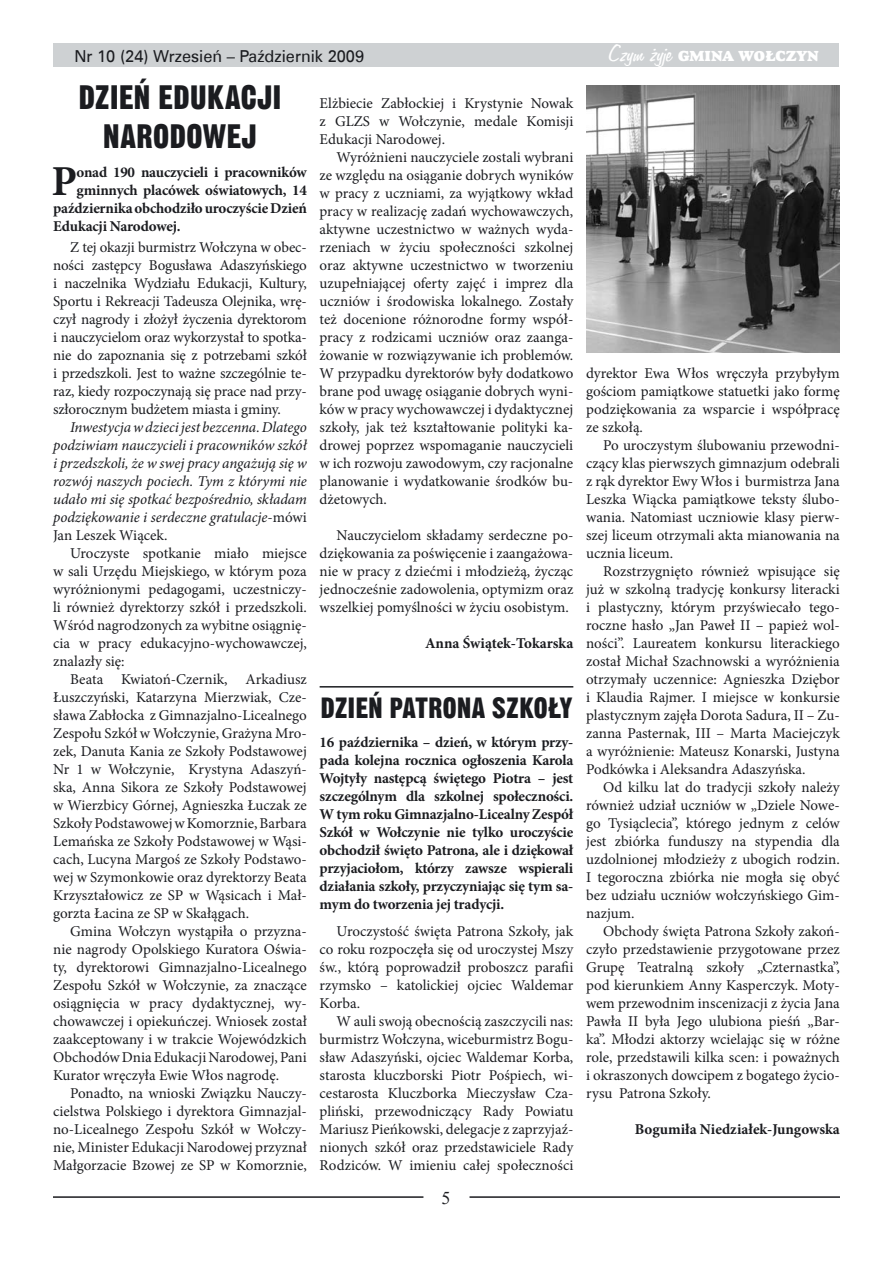
<style>
.page{position:relative;width:893px;height:1263px;background:#fff}
.page>*{position:absolute;margin:0;border:0;box-sizing:border-box;transform-origin:0 0}
.t1{font:700 42.75px "Minion Pro";color:#1b1c20}
.t2{font:33px/39.6px "Gothic No 13 EU";letter-spacing:-.005em;color:#1b1c20;text-align:center}
.t3{font:28.5px "Gothic No 13 EU";letter-spacing:-.005em;color:#1b1c20}
.t4{font:18px "Times New Roman";color:#1b1c20}
.t5{font:16.5px "Zurich EU";color:#1b1c20}
.t6{font:15px/18px "Minion Pro";color:#1b1c20;text-align:justify}
.t7{font:700 15px/18px "Minion Pro";letter-spacing:-.015em;color:#1b1c20;text-align:justify}
.t8{font:italic 15px/18px "Minion Pro";letter-spacing:-.005em;color:#1b1c20;text-align:justify}
.t9{font:15px "Goudy Hvyface EU";color:#fff}
.s1{font-family:"Freehand 575 EU";font-size:27px}
.s2{font-style:normal}
</style>
<div class="page">
<div style="left:53px;top:43px;width:785px;height:24px;background:#ced1d3"></div>
<hr style="left:53px;top:1196px;width:370px;height:2px;background:#1b1c20">
<hr style="left:469px;top:1196px;width:371px;height:2px;background:#1b1c20">
<img style="left:586px;top:85px;width:254px;height:268px">
<hr style="left:320px;top:686px;width:253px;height:1px;background:#1b1c20">
<p class="t5" style="left:74px;top:46px;width:291px">Nr 10 (24) Wrzesień – Październik 2009</p>
<p class="t9" style="left:609px;top:47px;width:211px"><span class="s1">Czym żyje</span> GMINA WOŁCZYN</p>
<h2 class="t2" style="left:78px;top:78px;width:205px">DZIEŃ EDUKACJI<br>NARODOWEJ</h2>
<h1 class="t1" style="left:52px;top:151px;width:27px">P</h1>
<p class="t7" style="left:76px;top:163px;width:232px">onad 190 nauczycieli i pracowników</p>
<p class="t7" style="left:76px;top:181px;width:232px">gminnych placówek oświatowych, 14</p>
<p class="t7" style="left:53px;top:199px;width:255px">października obchodziło uroczyście Dzień</p>
<p class="t7" style="left:53px;top:217px;width:129px">Edukacji Narodowej.</p>
<p class="t6" style="left:53px;top:238px;width:255px;text-indent:17px">Z tej okazji burmistrz Wołczyna w obec&shy;ności zastępcy Bogusława Adaszyńskiego i naczelnika Wydziału Edukacji, Kultury, Sportu i Rekreacji Tadeusza Olejnika, wrę&shy;czył nagrody i złożył życzenia dyrektorom i nauczycielom oraz wykorzystał to spotka&shy;nie do zapoznania się z potrzebami szkół i przedszkoli. Jest to ważne szczególnie te&shy;raz, kiedy rozpoczynają się prace nad przy&shy;szłorocznym budżetem miasta i gminy.</p>
<p class="t8" style="left:53px;top:418px;width:255px;text-indent:17px">Inwestycja w dzieci jest bezcenna. Dlatego podziwiam nauczycieli i pracowników szkół i przedszkoli, że w swej pracy angażują się w rozwój naszych pociech. Tym z którymi nie udało mi się spotkać bezpośrednio, składam podziękowanie i serdeczne gratulacje<span class="s2">-mówi Jan Leszek Wiącek.</span></p>
<p class="t6" style="left:53px;top:544px;width:255px;text-indent:17px">Uroczyste spotkanie miało miejsce w sali Urzędu Miejskiego, w którym poza wyróżnionymi pedagogami, uczestniczy&shy;li również dyrektorzy szkół i przedszkoli.<br>Wśród nagrodzonych za wybitne osiągnię&shy;cia w pracy edukacyjno-wychowawczej, znalazły się:</p>
<p class="t6" style="left:53px;top:670px;width:255px;text-indent:17px">Beata Kwiatoń-Czernik, Arkadiusz Łuszczyński, Katarzyna Mierzwiak, Cze&shy;sława Zabłocka z Gimnazjalno-Licealnego Zespołu Szkół w Wołczynie, Grażyna Mro&shy;zek, Danuta Kania ze Szkoły Podstawowej Nr 1 w Wołczynie, Krystyna Adaszyń&shy;ska, Anna Sikora ze Szkoły Podstawowej w Wierzbicy Górnej, Agnieszka Łuczak ze Szkoły Podstawowej w Komorznie, Barbara Lemańska ze Szkoły Podstawowej w Wąsi&shy;cach, Lucyna Margoś ze Szkoły Podstawo&shy;wej w Szymonkowie oraz dyrektorzy Beata Krzyształowicz ze SP w Wąsicach i Mał&shy;gorzta Łacina ze SP w Skałągach.</p>
<p class="t6" style="left:53px;top:922px;width:255px;text-indent:17px">Gmina Wołczyn wystąpiła o przyzna&shy;nie nagrody Opolskiego Kuratora Oświa&shy;ty, dyrektorowi Gimnazjalno-Licealnego Zespołu Szkół w Wołczynie, za znaczące osiągnięcia w pracy dydaktycznej, wy&shy;chowawczej i opiekuńczej. Wniosek został zaakceptowany i w trakcie Wojewódzkich Obchodów Dnia Edukacji Narodowej, Pani Kurator wręczyła Ewie Włos nagrodę.</p>
<p class="t6" style="left:53px;top:1084px;width:255px;text-indent:17px">Ponadto, na wnioski Związku Nauczy&shy;cielstwa Polskiego i dyrektora Gimnazjal&shy;no-Licealnego Zespołu Szkół w Wołczy&shy;nie, Minister Edukacji Narodowej przyznał Małgorzacie Bzowej ze SP w Komorznie,</p>
<p class="t6" style="left:320px;top:94px;width:255px">Elżbiecie Zabłockiej i Krystynie Nowak z GLZS w Wołczynie, medale Komisji Edukacji Narodowej.</p>
<p class="t6" style="left:320px;top:148px;width:255px;text-indent:17px">Wyróżnieni nauczyciele zostali wybrani ze względu na osiąganie dobrych wyników w pracy z uczniami, za wyjątkowy wkład pracy w realizację zadań wychowawczych, aktywne uczestnictwo w ważnych wyda&shy;rzeniach w życiu społeczności szkolnej oraz aktywne uczestnictwo w tworzeniu uzupełniającej oferty zajęć i imprez dla uczniów i środowiska lokalnego. Zostały też docenione różnorodne formy współ&shy;pracy z rodzicami uczniów oraz zaanga&shy;żowanie w rozwiązywanie ich problemów.<br>W przypadku dyrektorów były dodatkowo brane pod uwagę osiąganie dobrych wyni&shy;ków w pracy wychowawczej i dydaktycznej szkoły, jak też kształtowanie polityki ka&shy;drowej poprzez wspomaganie nauczycieli w ich rozwoju zawodowym, czy racjonalne planowanie i wydatkowanie środków bu&shy;dżetowych.</p>
<p class="t6" style="left:320px;top:526px;width:255px;text-indent:17px">Nauczycielom składamy serdeczne po&shy;dziękowania za poświęcenie i zaangażowa&shy;nie w pracy z dziećmi i młodzieżą, życząc jednocześnie zadowolenia, optymizm oraz wszelkiej pomyślności w życiu osobistym.</p>
<p class="t7" style="left:425px;top:634px;width:150px">Anna Świątek-Tokarska</p>
<h3 class="t3" style="left:320px;top:691px;width:253px">DZIEŃ PATRONA SZKOŁY</h3>
<p class="t7" style="left:320px;top:733px;width:255px">16 października – dzień, w którym przy&shy;pada kolejna rocznica ogłoszenia Karola Wojtyły następcą świętego Piotra – jest szczególnym dla szkolnej społeczności.<br>W tym roku Gimnazjalno-Licealny Zespół Szkół w Wołczynie nie tylko uroczyście obchodził święto Patrona, ale i dziękował przyjaciołom, którzy zawsze wspierali działania szkoły, przyczyniając się tym sa&shy;mym do tworzenia jej tradycji.</p>
<p class="t6" style="left:320px;top:922px;width:255px;text-indent:17px">Uroczystość święta Patrona Szkoły, jak co roku rozpoczęła się od uroczystej Mszy św., którą poprowadził proboszcz parafii rzymsko – katolickiej ojciec Waldemar Korba.</p>
<p class="t6" style="left:320px;top:1012px;width:255px;text-indent:17px">W auli swoją obecnością zaszczycili nas: burmistrz Wołczyna, wiceburmistrz Bogu&shy;sław Adaszyński, ojciec Waldemar Korba, starosta kluczborski Piotr Pośpiech, wi&shy;cestarosta Kluczborka Mieczysław Cza&shy;pliński, przewodniczący Rady Powiatu Mariusz Pieńkowski, delegacje z zaprzyjaź&shy;nionych szkół oraz przedstawiciele Rady Rodziców. W imieniu całej społeczności</p>
<p class="t4" style="left:442px;top:1185px;width:10px">5</p>
<p class="t6" style="left:586px;top:364px;width:255px">dyrektor Ewa Włos wręczyła przybyłym gościom pamiątkowe statuetki jako formę podziękowania za wsparcie i współpracę ze szkołą.</p>
<p class="t6" style="left:586px;top:436px;width:255px;text-indent:17px">Po uroczystym ślubowaniu przewodni&shy;czący klas pierwszych gimnazjum odebrali z rąk dyrektor Ewy Włos i burmistrza Jana Leszka Wiącka pamiątkowe teksty ślubo&shy;wania. Natomiast uczniowie klasy pierw&shy;szej liceum otrzymali akta mianowania na ucznia liceum.</p>
<p class="t6" style="left:586px;top:562px;width:255px;text-indent:17px">Rozstrzygnięto również wpisujące się już w szkolną tradycję konkursy literacki i plastyczny, którym przyświecało tego&shy;roczne hasło „Jan Paweł II – papież wol&shy;ności”. Laureatem konkursu literackiego został Michał Szachnowski a wyróżnienia otrzymały uczennice: Agnieszka Dziębor i Klaudia Rajmer. I miejsce w konkursie plastycznym zajęła Dorota Sadura, II – Zu&shy;zanna Pasternak, III – Marta Maciejczyk a wyróżnienie: Mateusz Konarski, Justyna Podkówka i Aleksandra Adaszyńska.</p>
<p class="t6" style="left:586px;top:778px;width:255px;text-indent:17px">Od kilku lat do tradycji szkoły należy również udział uczniów w „Dziele Nowe&shy;go Tysiąclecia”, którego jednym z celów jest zbiórka funduszy na stypendia dla uzdolnionej młodzieży z ubogich rodzin.<br>I tegoroczna zbiórka nie mogła się obyć bez udziału uczniów wołczyńskiego Gim&shy;nazjum.</p>
<p class="t6" style="left:586px;top:922px;width:255px;text-indent:17px">Obchody święta Patrona Szkoły zakoń&shy;czyło przedstawienie przygotowane przez Grupę Teatralną szkoły „Czternastka”, pod kierunkiem Anny Kasperczyk. Moty&shy;wem przewodnim inscenizacji z życia Jana Pawła II była Jego ulubiona pieśń „Bar&shy;ka”. Młodzi aktorzy wcielając się w różne role, przedstawili kilka scen: i poważnych i okraszonych dowcipem z bogatego życio&shy;rysu Patrona Szkoły.</p>
<p class="t7" style="left:635px;top:1120px;width:207px">Bogumiła Niedziałek-Jungowska</p>
</div>
